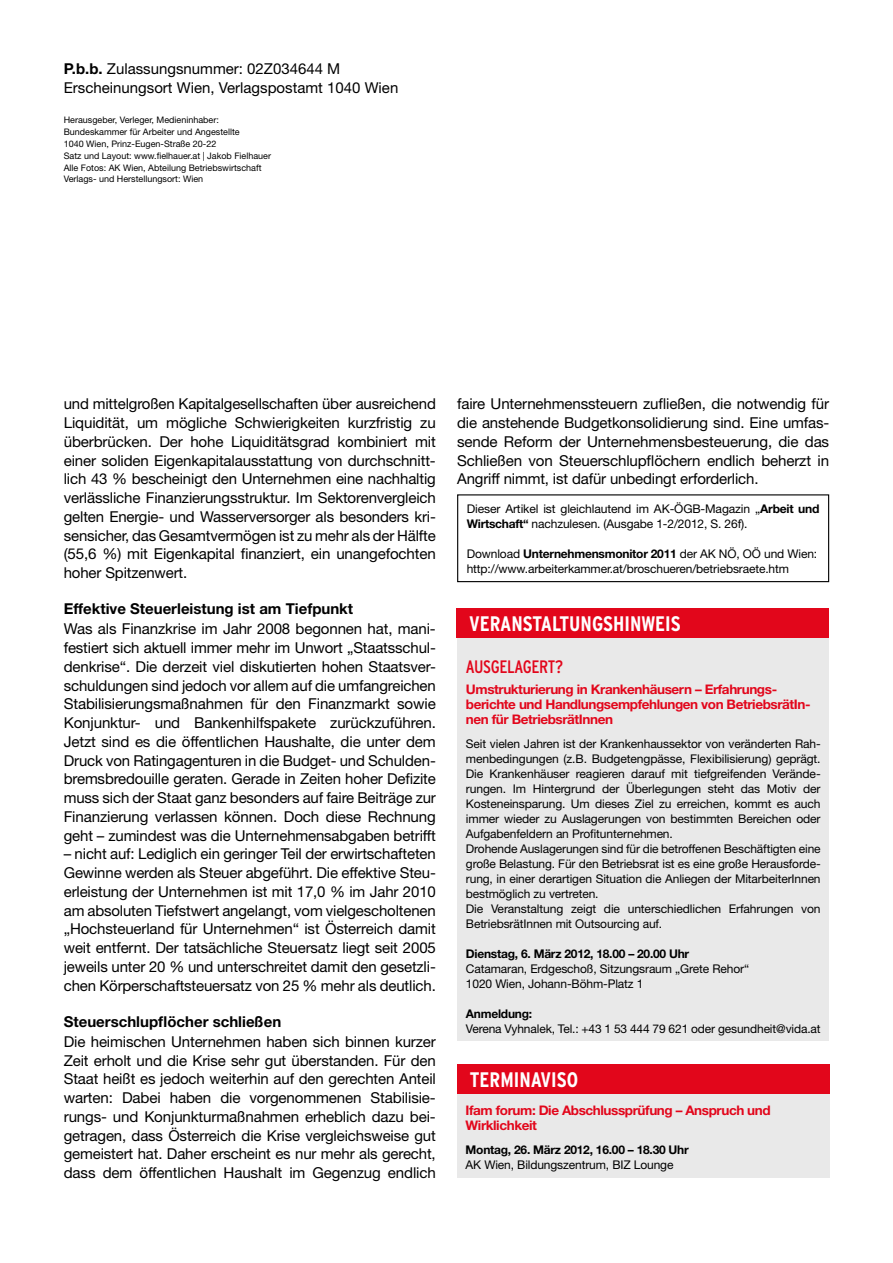
<style>
.page{position:relative;width:893px;height:1263px;background:#fff}
.page>*{position:absolute;margin:0;border:0;box-sizing:border-box;transform-origin:0 0}
.t1{font:700 condensed 21px "Interstate";color:#fff}
.t2{font:condensed 18px "Interstate";letter-spacing:-.02em;color:#e2061b}
.t3{font:15px/18.8px "Helvetica Neue LT Pro";letter-spacing:-.01em;color:#000;text-align:justify}
.t4{font:700 15px "Helvetica Neue LT Pro";color:#000}
.t5{font:700 13.2px/15px "Helvetica Neue LT Pro";letter-spacing:-.03em;color:#e2061b}
.t6{font:12px/15px "Helvetica Neue LT Pro";letter-spacing:-.01em;color:#000}
.t7{font:700 12px "Helvetica Neue LT Pro";letter-spacing:-.02em;color:#000}
.t8{font:9px/12px "Helvetica Neue LT Pro";color:#000}
.s1{font-weight:700}
</style>
<div class="page">
<div style="left:457px;top:494px;width:372px;height:88px;border:1px solid #000"></div>
<div style="left:457px;top:612px;width:372px;height:429px;background:#e9e9e9"></div>
<div style="left:456px;top:608px;width:373px;height:30px;background:#e2061b"></div>
<div style="left:457px;top:1091px;width:372px;height:87px;background:#e9e9e9"></div>
<div style="left:457px;top:1064px;width:372px;height:29px;background:#e2061b"></div>
<p class="t3" style="left:64px;top:60px;width:336px;line-height:18px"><span class="s1">P.b.b.</span> Zulassungsnummer: 02Z034644 M<br>Erscheinungsort Wien, Verlagspostamt 1040 Wien</p>
<p class="t8" style="left:64px;top:113px;width:209px">Herausgeber, Verleger, Medieninhaber:<br>Bundeskammer für Arbeiter und Angestellte<br>1040 Wien, Prinz-Eugen-Straße 20-22<br>Satz und Layout: www.fielhauer.at | Jakob Fielhauer Alle Fotos: AK Wien, Abteilung Betriebswirtschaft Verlags- und Herstellungsort: Wien</p>
<p class="t3" style="left:64px;top:394px;width:374px">und mittelgroßen Kapitalgesellschaften über ausreichend Liquidität, um mögliche Schwierigkeiten kurzfristig zu überbrücken. Der hohe Liquiditätsgrad kombiniert mit einer soliden Eigenkapitalausstattung von durchschnitt&shy;lich 43 % bescheinigt den Unternehmen eine nachhaltig verlässliche Finanzierungsstruktur. Im Sektorenvergleich gelten Energie- und Wasserversorger als besonders kri&shy;sensicher, das Gesamtvermögen ist zu mehr als der Hälfte (55,6 %) mit Eigenkapital finanziert, ein unangefochten hoher Spitzenwert.</p>
<p class="t4" style="left:64px;top:599px;width:291px">Effektive Steuerleistung ist am Tiefpunkt</p>
<p class="t3" style="left:64px;top:619px;width:374px">Was als Finanzkrise im Jahr 2008 begonnen hat, mani&shy;festiert sich aktuell immer mehr im Unwort „Staatsschul&shy;denkrise“. Die derzeit viel diskutierten hohen Staatsver&shy;schuldungen sind jedoch vor allem auf die umfangreichen Stabilisierungsmaßnahmen für den Finanzmarkt sowie Konjunktur- und Bankenhilfspakete zurückzuführen.<br>Jetzt sind es die öffentlichen Haushalte, die unter dem Druck von Ratingagenturen in die Budget- und Schulden&shy;bremsbredouille geraten. Gerade in Zeiten hoher Defizite muss sich der Staat ganz besonders auf faire Beiträge zur Finanzierung verlassen können. Doch diese Rechnung geht – zumindest was die Unternehmensabgaben betrifft</p>
<p class="t3" style="left:64px;top:844px;width:374px">– nicht auf: Lediglich ein geringer Teil der erwirtschafteten Gewinne werden als Steuer abgeführt. Die effektive Steu&shy;erleistung der Unternehmen ist mit 17,0 % im Jahr 2010 am absoluten Tiefstwert angelangt, vom vielgescholtenen „Hochsteuerland für Unternehmen“ ist Österreich damit weit entfernt. Der tatsächliche Steuersatz liegt seit 2005 jeweils unter 20 % und unterschreitet damit den gesetzli&shy;chen Körperschaftsteuersatz von 25 % mehr als deutlich.</p>
<p class="t4" style="left:64px;top:1012px;width:219px">Steuerschlupflöcher schließen</p>
<p class="t3" style="left:64px;top:1032px;width:374px">Die heimischen Unternehmen haben sich binnen kurzer Zeit erholt und die Krise sehr gut überstanden. Für den Staat heißt es jedoch weiterhin auf den gerechten Anteil warten: Dabei haben die vorgenommenen Stabilisie&shy;rungs- und Konjunkturmaßnahmen erheblich dazu bei&shy;getragen, dass Österreich die Krise vergleichsweise gut gemeistert hat. Daher erscheint es nur mehr als gerecht, dass dem öffentlichen Haushalt im Gegenzug endlich</p>
<p class="t3" style="left:457px;top:394px;width:374px">faire Unternehmenssteuern zufließen, die notwendig für die anstehende Budgetkonsolidierung sind. Eine umfas&shy;sende Reform der Unternehmensbesteuerung, die das Schließen von Steuerschlupflöchern endlich beherzt in Angriff nimmt, ist dafür unbedingt erforderlich.</p>
<p class="t6" style="left:467px;top:500px;width:354px">Dieser Artikel ist gleichlautend im AK-ÖGB-Magazin „<span class="s1">Arbeit und<br>Wirtschaft“</span> nachzulesen. (Ausgabe 1-2/2012, S. 26f).</p>
<p class="t6" style="left:467px;top:545px;width:352px">Download <span class="s1">Unternehmensmonitor 2011</span> der AK NÖ, OÖ und Wien: http://www.arbeiterkammer.at/broschueren/betriebsraete.htm</p>
<h1 class="t1" style="left:469px;top:612px;width:213px">VERANSTALTUNGSHINWEIS</h1>
<p class="t2" style="left:466px;top:656px;width:99px">AUSGELAGERT?</p>
<p class="t5" style="left:466px;top:681px;width:346px">Umstrukturierung in Krankenhäusern – Erfahrungs&shy;berichte und Handlungsempfehlungen von BetriebsrätIn&shy;nen für BetriebsrätInnen</p>
<p class="t6" style="left:466px;top:735px;width:356px">Seit vielen Jahren ist der Krankenhaussektor von veränderten Rah&shy;menbedingungen (z.B. Budgetengpässe, Flexibilisierung) geprägt.<br>Die Krankenhäuser reagieren darauf mit tiefgreifenden Verände&shy;rungen. Im Hintergrund der Überlegungen steht das Motiv der Kosteneinsparung. Um dieses Ziel zu erreichen, kommt es auch immer wieder zu Auslagerungen von bestimmten Bereichen oder Aufgabenfeldern an Profitunternehmen.<br>Drohende Auslagerungen sind für die betroffenen Beschäftigten eine große Belastung. Für den Betriebsrat ist es eine große Herausforde&shy;rung, in einer derartigen Situation die Anliegen der MitarbeiterInnen bestmöglich zu vertreten.<br>Die Veranstaltung zeigt die unterschiedlichen Erfahrungen von BetriebsrätInnen mit Outsourcing auf.</p>
<p class="t7" style="left:466px;top:946px;width:225px">Dienstag, 6. März 2012, 18.00 – 20.00 Uhr</p>
<p class="t6" style="left:466px;top:960px;width:285px">Catamaran, Erdgeschoß, Sitzungsraum „Grete Rehor“<br>1020 Wien, Johann-Böhm-Platz 1</p>
<p class="t7" style="left:466px;top:1006px;width:68px">Anmeldung:</p>
<p class="t6" style="left:466px;top:1020px;width:356px">Verena Vyhnalek, Tel.: +43 1 53 444 79 621 oder gesundheit@vida.at</p>
<h1 class="t1" style="left:470px;top:1068px;width:110px">TERMINAVISO</h1>
<p class="t5" style="left:466px;top:1103px;width:307px">Ifam forum: Die Abschlussprüfung – Anspruch und<br>Wirklichkeit</p>
<p class="t7" style="left:466px;top:1142px;width:225px">Montag, 26. März 2012, 16.00 – 18.30 Uhr</p>
<p class="t6" style="left:466px;top:1157px;width:209px">AK Wien, Bildungszentrum, BIZ Lounge</p>
</div>
